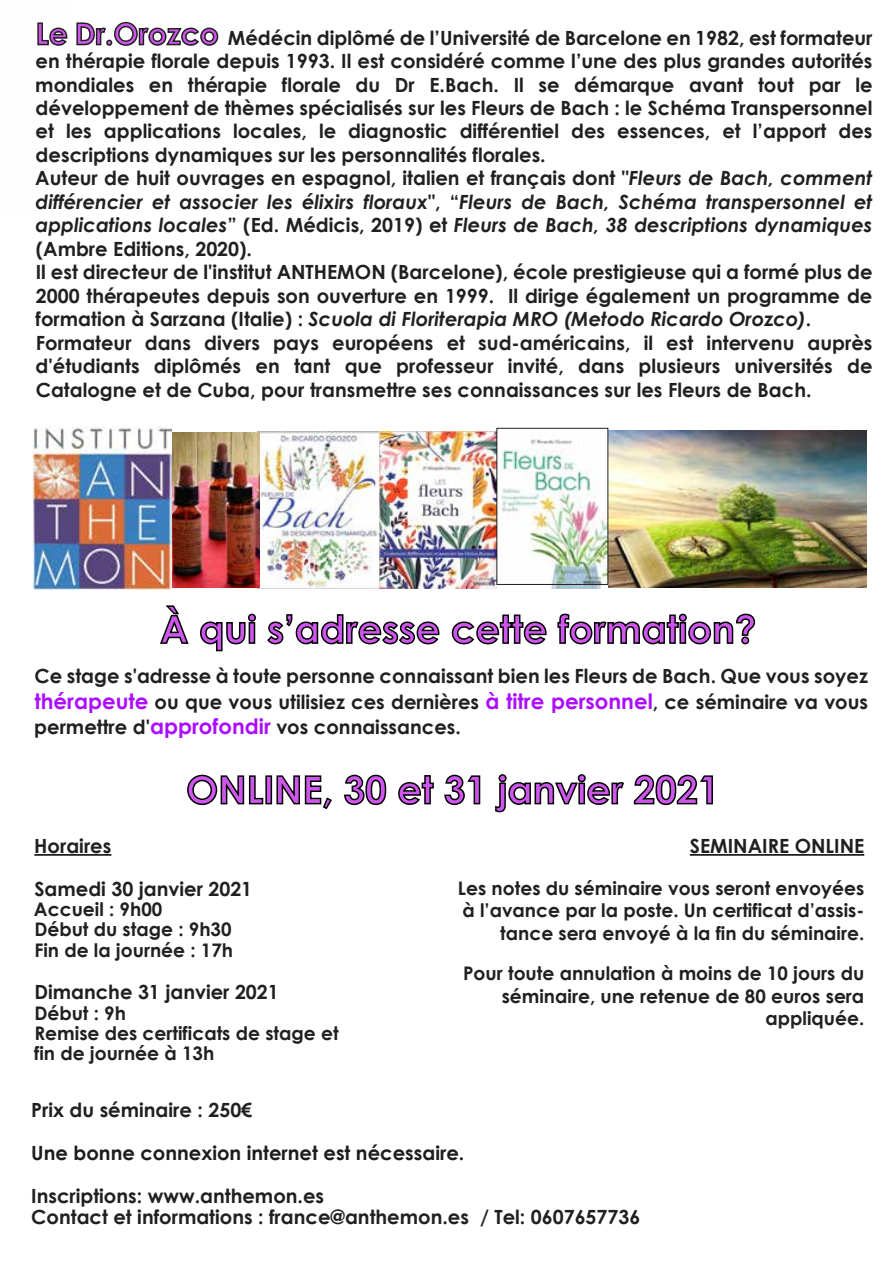
<style>
.page{position:relative;width:893px;height:1263px;background:#fff}
.page>*{position:absolute;margin:0;border:0;box-sizing:border-box;transform-origin:0 0}
.t1{font:700 38.25px "Century Gothic";color:#cf56ed}
.t2{font:700 19.5px/23.4px "Century Gothic";color:#221f20}
.t3{font:700 19.5px "Century Gothic";color:#1d1d1b}
.t4{font:700 18.75px/20.2px "Century Gothic";color:#221f20}
.s1{font-size:29.7px;color:#cf56ed}
.s2{font-style:italic}
.s3{font-size:21.3px;color:#ab0dff}
</style>
<div class="page">
<img style="left:33px;top:426px;width:138px;height:163px">
<img style="left:500px;top:431px;width:367px;height:157px">
<svg style="left:37px;top:22px;width:31px;height:24px"></svg>
<svg style="left:76px;top:21px;width:143px;height:25px"></svg>
<svg style="left:187px;top:774px;width:77px;height:32px"></svg>
<div style="left:265px;top:775px;width:7px;height:29px;border:2px solid #000"></div>
<svg style="left:276px;top:775px;width:56px;height:34px"></svg>
<svg style="left:344px;top:774px;width:43px;height:32px"></svg>
<svg style="left:398px;top:775px;width:36px;height:30px"></svg>
<svg style="left:444px;top:774px;width:37px;height:32px"></svg>
<svg style="left:495px;top:774px;width:129px;height:39px"></svg>
<svg style="left:633px;top:774px;width:80px;height:32px"></svg>
<hr style="left:34px;top:854px;width:77px;height:2px;background:#221f20">
<hr style="left:690px;top:854px;width:174px;height:2px;background:#221f20">
<svg style="left:160px;top:605px;width:29px;height:39px"></svg>
<svg style="left:200px;top:613px;width:56px;height:39px"></svg>
<svg style="left:267px;top:614px;width:173px;height:31px"></svg>
<svg style="left:451px;top:614px;width:96px;height:31px"></svg>
<svg style="left:557px;top:613px;width:199px;height:32px"></svg>
<img style="left:258px;top:431px;width:239px;height:158px">
<img style="left:173px;top:432px;width:87px;height:156px">
<div style="left:497px;top:428px;width:111px;height:157px;border:1px solid #221f20"></div>
<p class="t2" style="left:35px;top:25px;width:839px"><span class="s1">Le Dr.Orozco</span> Médécin diplômé de l’Université de Barcelone en 1982, est formateur en thérapie florale depuis 1993. Il est considéré comme l’une des plus grandes autorités mondiales en thérapie florale du Dr E.Bach. Il se démarque avant tout par le développement de thèmes spécialisés sur les Fleurs de Bach : le Schéma Transpersonnel et les applications locales, le diagnostic différentiel des essences, et l’apport des descriptions dynamiques sur les personnalités florales.<br>Auteur de huit ouvrages en espagnol, italien et français dont "<span class="s2">Fleurs de Bach, comment différencier et associer les élixirs floraux</span>", “<span class="s2">Fleurs de Bach, Schéma transpersonnel et applications locales</span>” (Ed. Médicis, 2019) et <span class="s2">Fleurs de Bach, 38 descriptions dynamiques </span>(Ambre Editions, 2020).<br>Il est directeur de l'institut ANTHEMON (Barcelone), école prestigieuse qui a formé plus de 2000 thérapeutes depuis son ouverture en 1999. Il dirige également un programme de formation à Sarzana (Italie) : <span class="s2">Scuola di Floriterapia MRO (Metodo Ricardo Orozco)</span>.<br>Formateur dans divers pays européens et sud-américains, il est intervenu auprès d'étudiants diplômés en tant que professeur invité, dans plusieurs universités de Catalogne et de Cuba, pour transmettre ses connaissances sur les Fleurs de Bach.</p>
<h1 class="t1" style="left:160px;top:600px;width:598px">À qui s’adresse cette formation?</h1>
<p class="t2" style="left:34px;top:663px;width:835px;line-height:25.5px;text-align:justify">Ce stage s'adresse à toute personne connaissant bien les Fleurs de Bach. Que vous soyez <span class="s3">thérapeute</span> ou que vous utilisiez ces dernières <span class="s3">à titre personnel</span>, ce séminaire va vous permettre d'<span class="s3">approfondir</span> vos connaissances.</p>
<h1 class="t1" style="left:186px;top:761px;width:535px">ONLINE, 30 et 31 janvier 2021</h1>
<p class="t2" style="left:34px;top:824px;width:219px;line-height:42.8px">Horaires<br>Samedi 30 janvier 2021</p>
<p class="t4" style="left:34px;top:898px;width:201px">Accueil : 9h00<br>Début du stage : 9h30<br>Fin de la journée : 17h</p>
<p class="t2" style="left:34px;top:980px;width:246px">Dimanche 31 janvier 2021</p>
<p class="t4" style="left:34px;top:1002px;width:306px">Début : 9h<br>Remise des certificats de stage et fin de journée à 13h</p>
<p class="t2" style="left:690px;top:833px;width:176px">SEMINAIRE ONLINE</p>
<p class="t4" style="left:458px;top:876px;width:408px;line-height:22.5px;text-align:right">Les notes du séminaire vous seront envoyées à l’avance par la poste. Un certificat d’assis&shy;tance sera envoyé à la fin du séminaire.</p>
<p class="t4" style="left:463px;top:961px;width:403px;line-height:22.5px;text-align:right">Pour toute annulation à moins de 10 jours du séminaire, une retenue de 80 euros sera appliquée.</p>
<p class="t2" style="left:31px;top:1098px;width:223px">Prix du séminaire : 250€</p>
<p class="t3" style="left:31px;top:1138px;width:435px">Une bonne connexion internet est nécessaire.</p>
<p class="t2" style="left:31px;top:1184px;width:611px;line-height:21.3px">Inscriptions: www.anthemon.es<br>Contact et informations : france@anthemon.es / Tel: 0607657736</p>
</div>
